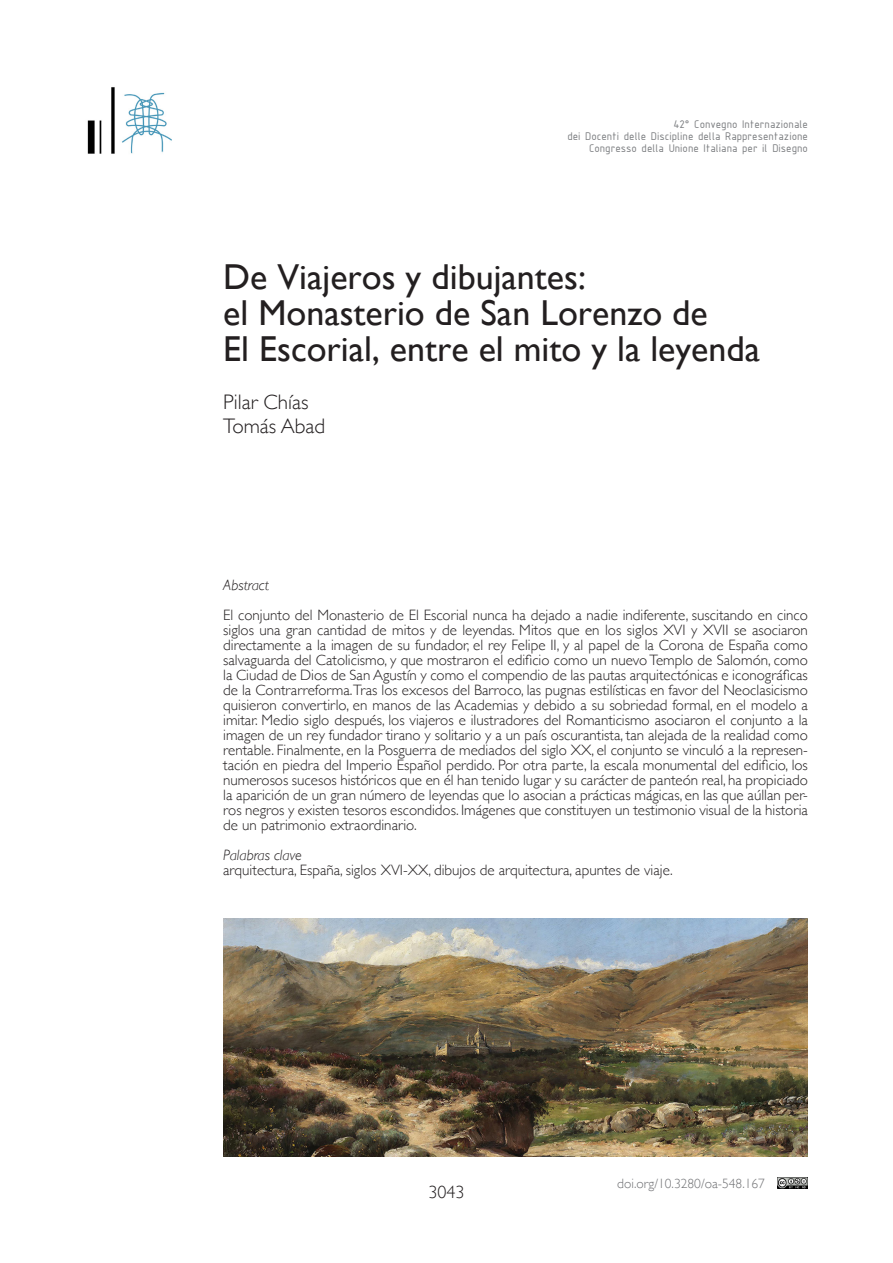
<style>
.page{position:relative;width:893px;height:1263px;background:#fff}
.page>*{position:absolute;margin:0;border:0;box-sizing:border-box;transform-origin:0 0}
.t1{font:36px "Gill Sans";color:#231f20}
.t2{font:300 21px "Gill Sans";color:#231f20}
.t3{font:300 18px "Gill Sans";color:#231f20}
.t4{font:300 15px/15px "Gill Sans";color:#231f20;text-align:justify}
.t5{font:italic 300 15px "Gill Sans";color:#231f20}
.t6{font:300 13.5px "Gill Sans";color:#717275}
.t7{font:12px "ISOCPEUR";color:#7a7c7f}
</style>
<div class="page">
<img style="left:87px;top:87px;width:85px;height:67px">
<img style="left:778px;top:1178px;width:30px;height:10px">
<img style="left:223px;top:918px;width:585px;height:239px">
<p class="t7" style="left:673px;top:116px;width:136px">42° Convegno Internazionale</p>
<p class="t7" style="left:567px;top:128px;width:242px">dei Docenti delle Discipline della Rappresentazione</p>
<p class="t7" style="left:589px;top:140px;width:220px">Congresso della Unione Italiana per il Disegno</p>
<p class="t1" style="left:223px;top:255px;width:364px">De Viajeros y dibujantes:</p>
<p class="t1" style="left:223px;top:291px;width:486px">el Monasterio de San Lorenzo de</p>
<p class="t1" style="left:223px;top:327px;width:538px">El Escorial, entre el mito y la leyenda</p>
<p class="t2" style="left:223px;top:385px;width:87px">Pilar Chías</p>
<p class="t2" style="left:223px;top:409px;width:104px">Tomás Abad</p>
<p class="t5" style="left:223px;top:576px;width:47px">Abstract</p>
<p class="t4" style="left:223px;top:607px;width:586px">El conjunto del Monasterio de El Escorial nunca ha dejado a nadie indiferente, suscitando en cinco siglos una gran cantidad de mitos y de leyendas. Mitos que en los siglos XVI y XVII se asociaron directamente a la imagen de su fundador, el rey Felipe II, y al papel de la Corona de España como salvaguarda del Catolicismo, y que mostraron el edificio como un nuevo Templo de Salomón, como la Ciudad de Dios de San Agustín y como el compendio de las pautas arquitectónicas e iconográficas de la Contrarreforma.Tras los excesos del Barroco, las pugnas estilísticas en favor del Neoclasicismo quisieron convertirlo, en manos de las Academias y debido a su sobriedad formal, en el modelo a imitar. Medio siglo después, los viajeros e ilustradores del Romanticismo asociaron el conjunto a la imagen de un rey fundador tirano y solitario y a un país oscurantista, tan alejada de la realidad como rentable. Finalmente, en la Posguerra de mediados del siglo XX, el conjunto se vinculó a la represen&shy;tación en piedra del Imperio Español perdido. Por otra parte, la escala monumental del edificio, los numerosos sucesos históricos que en él han tenido lugar y su carácter de panteón real, ha propiciado la aparición de un gran número de leyendas que lo asocian a prácticas mágicas, en las que aúllan per&shy;ros negros y existen tesoros escondidos. Imágenes que constituyen un testimonio visual de la historia de un patrimonio extraordinario.</p>
<p class="t5" style="left:223px;top:846px;width:80px">Palabras clave</p>
<p class="t4" style="left:223px;top:862px;width:451px">arquitectura, España, siglos XVI-XX, dibujos de arquitectura, apuntes de viaje.</p>
<p class="t3" style="left:428px;top:1178px;width:37px">3043</p>
<p class="t6" style="left:617px;top:1172px;width:149px">doi.org/10.3280/oa-548.167</p>
</div>
